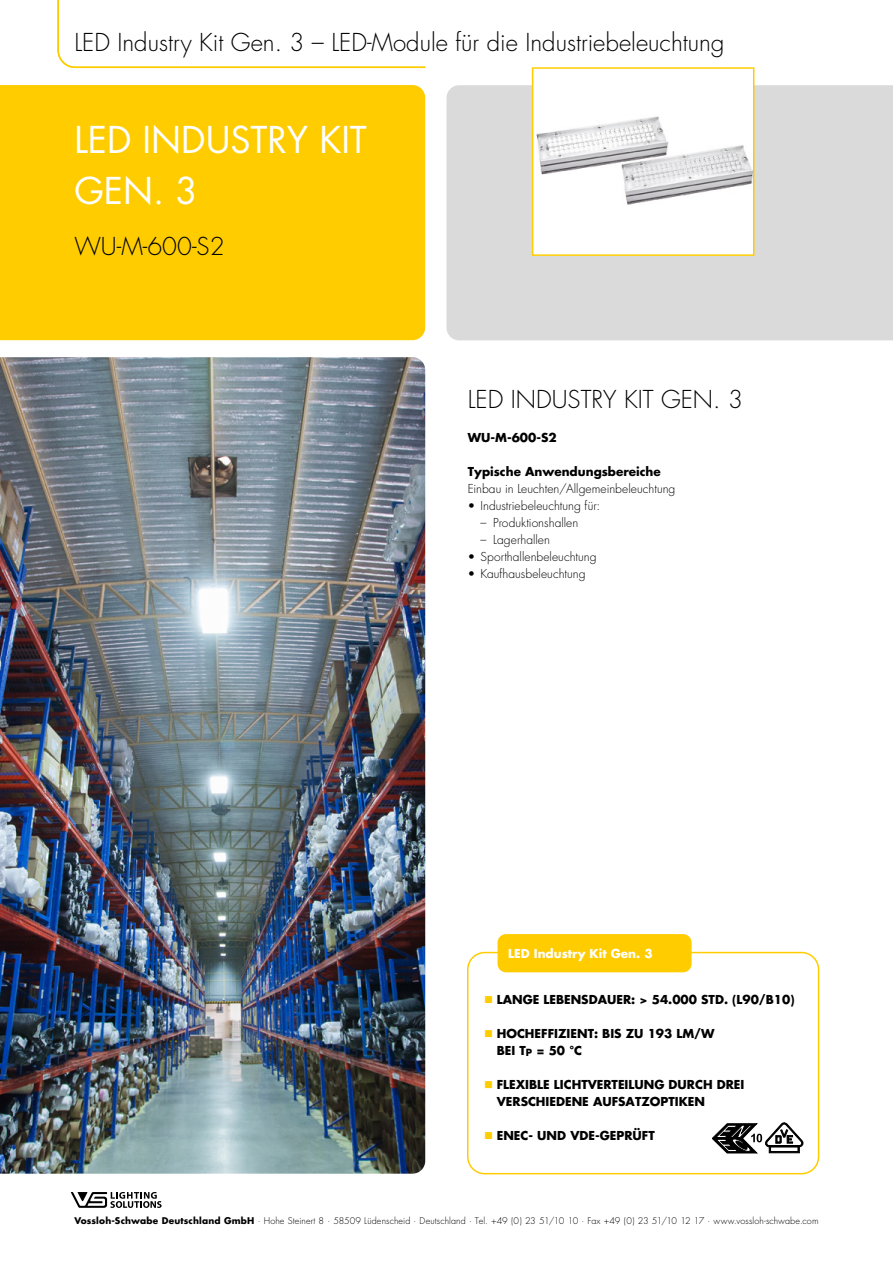
<style>
.page{position:relative;width:893px;height:1263px;background:#fff}
.page>*{position:absolute;margin:0;border:0;box-sizing:border-box;transform-origin:0 0}
.t1{font:36px/51px "Futura";color:#fff}
.t2{font:300 24px "Futura";color:#000}
.t3{font:700 12px/17px "Futura";color:#000}
.t4{font:300 12px "Futura";letter-spacing:.005em;color:#000}
.t5{font:700 12px "Futura";color:#fff}
.t6{font:300 9px "Futura";letter-spacing:.01em;color:#000}
.s1{font-weight:700}
</style>
<div class="page">
<div style="left:0;top:85px;width:425px;height:255px;background:#fc0"></div>
<div style="left:446px;top:85px;width:447px;height:255px;background:#dadada"></div>
<svg style="left:71px;top:1192px;width:91px;height:16px"></svg>
<svg style="left:57px;top:0;width:369px;height:69px"></svg>
<img style="left:0;top:357px;width:425px;height:817px">
<div style="left:467px;top:952px;width:352px;height:222px;border:2px solid #fc0;border-radius:17px"></div>
<div style="left:497px;top:934px;width:195px;height:38px;background:#fc0;border-radius:9px"></div>
<div style="left:533px;top:68px;width:221px;height:187px;background:#fff"></div>
<img style="left:536px;top:116px;width:215px;height:89px">
<div style="left:532px;top:67px;width:222px;height:189px;border:2px solid #fc0"></div>
<svg style="left:712px;top:1123px;width:91px;height:30px"></svg>
<h2 class="t2" style="left:74px;top:27px;width:652px">LED Industry Kit Gen. 3 – LED-Module für die Industriebeleuchtung</h2>
<h1 class="t1" style="left:74px;top:115px;width:294px">LED INDUSTRY KIT<br>GEN. 3</h1>
<h2 class="t2" style="left:74px;top:232px;width:152px">WU-M-600-S2</h2>
<h2 class="t2" style="left:468px;top:385px;width:277px">LED INDUSTRY KIT GEN. 3</h2>
<p class="t3" style="left:468px;top:429px;width:90px">WU-M-600-S2</p>
<p class="t3" style="left:468px;top:463px;width:195px">Typische Anwendungsbereiche</p>
<p class="t4" style="left:468px;top:482px;width:209px">Einbau in Leuchten/Allgemeinbeleuchtung</p>
<p class="t4" style="left:468px;top:499px;width:134px">• Industriebeleuchtung für:</p>
<p class="t4" style="left:480px;top:516px;width:99px">– Produktionshallen</p>
<p class="t4" style="left:480px;top:533px;width:71px">– Lagerhallen</p>
<p class="t4" style="left:468px;top:550px;width:130px">• Sporthallenbeleuchtung</p>
<p class="t4" style="left:468px;top:567px;width:119px">• Kaufhausbeleuchtung</p>
<p class="t5" style="left:508px;top:945px;width:146px">LED Industry Kit Gen. 3</p>
<p class="t3" style="left:497px;top:990px;width:299px">LANGE LEBENSDAUER: &gt; 54.000 STD. (L90/B10)</p>
<p class="t3" style="left:497px;top:1024px;width:219px">HOCHEFFIZIENT: BIS ZU 193 LM/W<br>BEI T<sub>P</sub> = 50 °C</p>
<p class="t3" style="left:497px;top:1075px;width:249px">FLEXIBLE LICHTVERTEILUNG DURCH DREI<br>VERSCHIEDENE AUFSATZOPTIKEN</p>
<p class="t3" style="left:497px;top:1126px;width:160px">ENEC- UND VDE-GEPRÜFT</p>
<p class="t6" style="left:74px;top:1216px;width:746px"><span class="s1">Vossloh-Schwabe Deutschland GmbH</span> · Hohe Steinert 8 · 58509 Lüdenscheid · Deutschland · Tel. +49 (0) 23 51/10 10 · Fax +49 (0) 23 51/10 12 17 · www.vossloh-schwabe.com</p>
</div>
